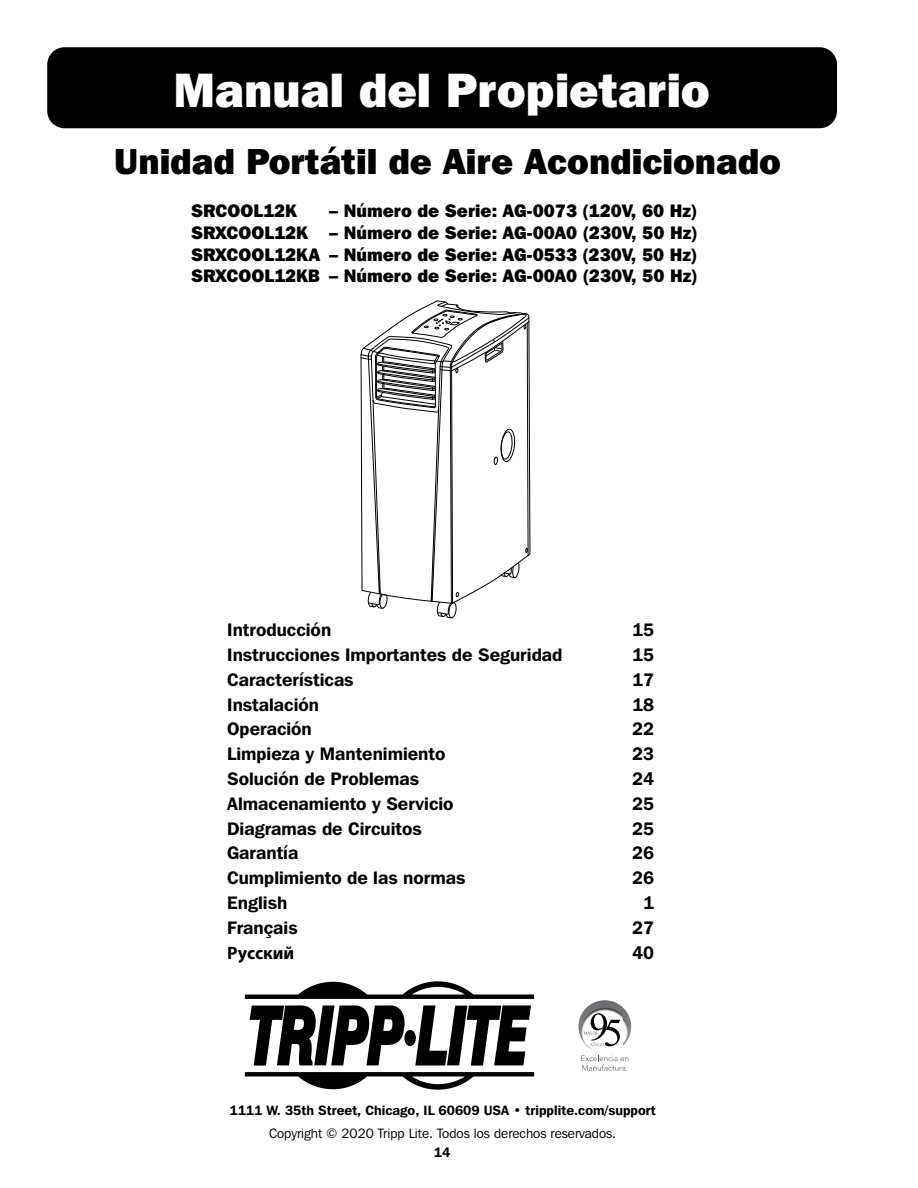
<style>
.page{position:relative;width:918px;height:1188px;background:#fff}
.page>*{position:absolute;margin:0;border:0;box-sizing:border-box;transform-origin:0 0}
.t1{font:800 48px "Franklin Gothic IT Cby BT";color:#fff}
.t2{font:800 36px "Franklin Gothic IT Cby BT";color:#000}
.t3{font:600 18px "Franklin Gothic IT Cby BT";color:#000}
.t4{font:800 18px/21.6px "Franklin Gothic IT Cby BT";color:#000;text-align:justify}
.t5{font:700 18px "Myriad Pro";color:#000}
.t6{font:600 13.5px "Franklin Gothic IT Cby BT";color:#000}
.t7{font:13.5px "Franklin Gothic IT Cby BT";color:#000}
</style>
<div class="page">
<div style="left:404px;top:1030px;width:12px;height:16px;background:#000;border-radius:50%"></div>
<svg style="left:250px;top:1005px;width:156px;height:61px"></svg>
<svg style="left:415px;top:1005px;width:116px;height:61px"></svg>
<svg style="left:245px;top:981px;width:289px;height:18px"></svg>
<svg style="left:245px;top:1072px;width:289px;height:18px"></svg>
<svg style="left:360px;top:301px;width:170px;height:318px"></svg>
<div style="left:47px;top:47px;width:790px;height:81px;background:#000;border-radius:17px"></div>
<img style="left:581px;top:1000px;width:23px;height:14px">
<img style="left:623px;top:1012px;width:8px;height:34px">
<img style="left:587px;top:1046px;width:25px;height:5px">
<svg style="left:581px;top:1055px;width:47px;height:16px"></svg>
<svg style="left:584px;top:1013px;width:36px;height:33px"></svg>
<h1 class="t1" style="left:174px;top:60px;width:538px">Manual del Propietario</h1>
<h2 class="t2" style="left:114px;top:139px;width:668px">Unidad Portátil de Aire Acondicionado</h2>
<p class="t4" style="left:191px;top:200px;width:107px">SRCOOL12K</p>
<p class="t4" style="left:191px;top:200px;width:508px;text-indent:138px">– Número de Serie: AG-0073 (120V, 60 Hz)<br>SRXCOOL12K – Número de Serie: AG-00A0 (230V, 50 Hz)<br>SRXCOOL12KA – Número de Serie: AG-0533 (230V, 50 Hz)<br>SRXCOOL12KB – Número de Serie: AG-00A0 (230V, 50 Hz)</p>
<p class="t3" style="left:227px;top:619px;width:105px">Introducción</p>
<p class="t3" style="left:632px;top:619px;width:23px">15</p>
<p class="t3" style="left:227px;top:643px;width:337px">Instrucciones Importantes de Seguridad</p>
<p class="t3" style="left:632px;top:643px;width:23px">15</p>
<p class="t3" style="left:227px;top:668px;width:128px">Características</p>
<p class="t3" style="left:632px;top:668px;width:23px">17</p>
<p class="t3" style="left:227px;top:693px;width:93px">Instalación</p>
<p class="t3" style="left:632px;top:693px;width:23px">18</p>
<p class="t3" style="left:227px;top:718px;width:86px">Operación</p>
<p class="t3" style="left:632px;top:718px;width:23px">22</p>
<p class="t3" style="left:227px;top:743px;width:220px">Limpieza y Mantenimiento</p>
<p class="t3" style="left:632px;top:743px;width:23px">23</p>
<p class="t3" style="left:227px;top:767px;width:193px">Solución de Problemas</p>
<p class="t3" style="left:632px;top:767px;width:23px">24</p>
<p class="t3" style="left:227px;top:792px;width:228px">Almacenamiento y Servicio</p>
<p class="t3" style="left:632px;top:792px;width:23px">25</p>
<p class="t3" style="left:227px;top:817px;width:196px">Diagramas de Circuitos</p>
<p class="t3" style="left:632px;top:817px;width:23px">25</p>
<p class="t3" style="left:227px;top:842px;width:73px">Garantía</p>
<p class="t3" style="left:632px;top:842px;width:23px">26</p>
<p class="t3" style="left:227px;top:867px;width:240px">Cumplimiento de las normas</p>
<p class="t3" style="left:632px;top:867px;width:23px">26</p>
<p class="t3" style="left:227px;top:891px;width:62px">English</p>
<p class="t3" style="left:643px;top:891px;width:12px">1</p>
<p class="t3" style="left:227px;top:916px;width:72px">Français</p>
<p class="t3" style="left:632px;top:916px;width:23px">27</p>
<p class="t5" style="left:227px;top:941px;width:68px">Русский</p>
<p class="t3" style="left:632px;top:942px;width:23px">40</p>
<p class="t6" style="left:230px;top:1102px;width:428px">1111 W. 35th Street, Chicago, IL 60609 USA • tripplite.com/support</p>
<p class="t7" style="left:269px;top:1125px;width:349px">Copyright © 2020 Tripp Lite. Todos los derechos reservados.</p>
<p class="t6" style="left:434px;top:1144px;width:18px">14</p>
</div>
